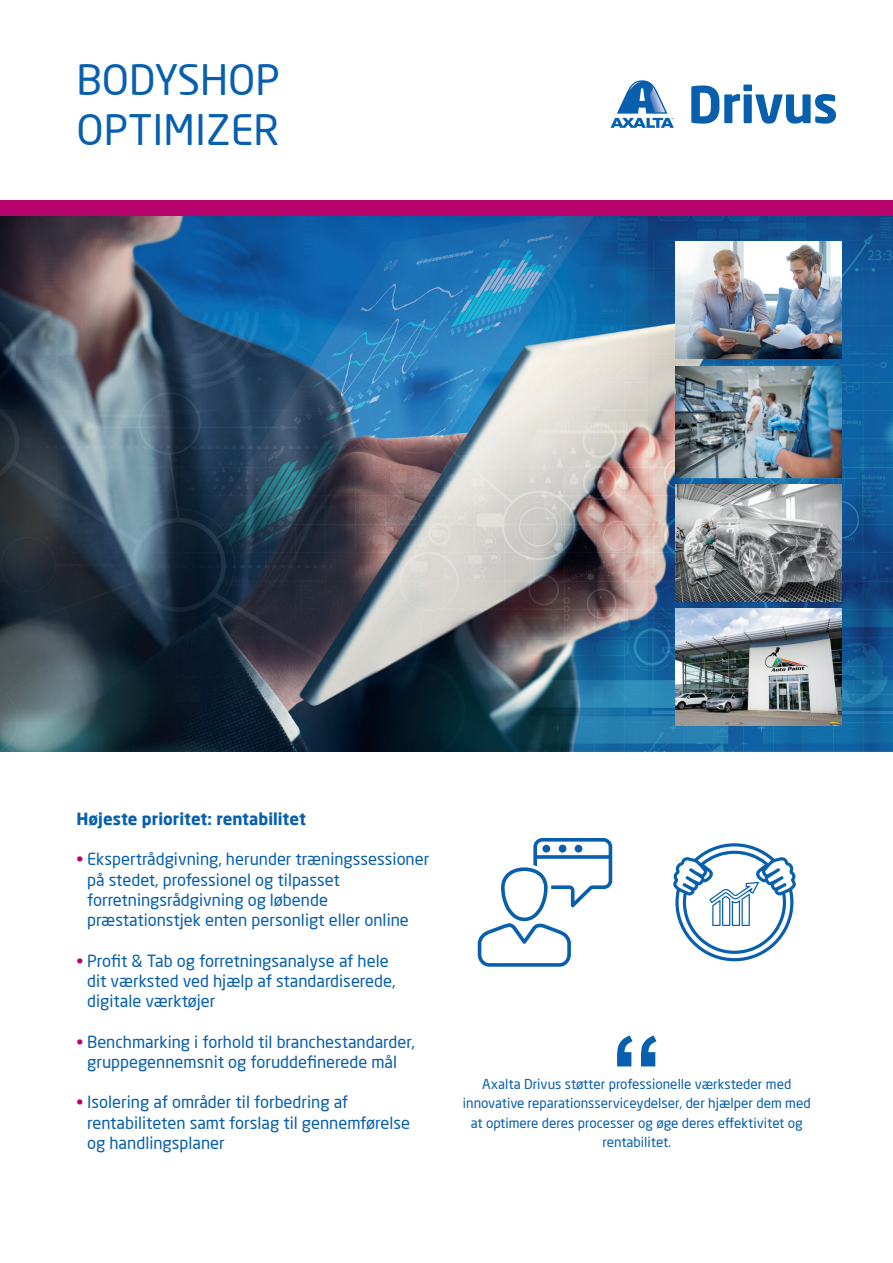
<style>
.page{position:relative;width:893px;height:1263px;background:#fff}
.page>*{position:absolute;margin:0;border:0;box-sizing:border-box;transform-origin:0 0}
.t1{font:41.25px/49.5px "Neo Sans Pro";color:#075fae}
.t2{font:16.5px/20.2px "Neo Sans Pro";color:#075fae}
.t3{font:700 16.5px "Neo Sans Pro";color:#075fae}
.t4{font:13.5px/19.5px "Neo Sans Pro";color:#075fae;text-align:center}
.s1{color:#b7046d}
</style>
<div class="page">
<img style="left:0;top:216px;width:893px;height:536px">
<img style="left:675px;top:609px;width:167px;height:116px">
<svg style="left:478px;top:838px;width:134px;height:129px"></svg>
<div style="left:0;top:200px;width:893px;height:16px;background:#b7046d"></div>
<svg style="left:617px;top:1035px;width:39px;height:31px"></svg>
<img style="left:675px;top:366px;width:167px;height:111px">
<img style="left:675px;top:242px;width:167px;height:117px">
<img style="left:675px;top:484px;width:167px;height:117px">
<svg style="left:673px;top:843px;width:123px;height:118px"></svg>
<svg style="left:610px;top:80px;width:64px;height:48px"></svg>
<svg style="left:691px;top:85px;width:145px;height:39px"></svg>
<h1 class="t1" style="left:77px;top:55px;width:205px">BODYSHOP<br>OPTIMIZER</h1>
<p class="t3" style="left:77px;top:808px;width:231px">Højeste prioritet: rentabilitet</p>
<p class="t2" style="left:87px;top:849px;width:344px;text-indent:-11px"><span class="s1">•</span> Ekspertrådgivning, herunder træningssessioner på stedet, professionel og tilpasset forretningsrådgivning og løbende præstationstjek enten personligt eller online</p>
<p class="t2" style="left:87px;top:950px;width:310px;text-indent:-11px"><span class="s1">•</span> Profit &amp; Tab og forretningsanalyse af hele dit værksted ved hjælp af standardiserede, digitale værktøjer</p>
<p class="t2" style="left:77px;top:1031px;width:340px;text-align:center"><span class="s1">•</span> Benchmarking i forhold til branchestandarder, gruppegennemsnit og foruddefinerede mål</p>
<p class="t2" style="left:87px;top:1092px;width:324px;text-indent:-11px"><span class="s1">•</span> Isolering af områder til forbedring af rentabiliteten samt forslag til gennemførelse og handlingsplaner</p>
<p class="t4" style="left:463px;top:1074px;width:349px">Axalta Drivus støtter professionelle værksteder med innovative reparationsserviceydelser, der hjælper dem med at optimere deres processer og øge deres effektivitet og rentabilitet.</p>
</div>
